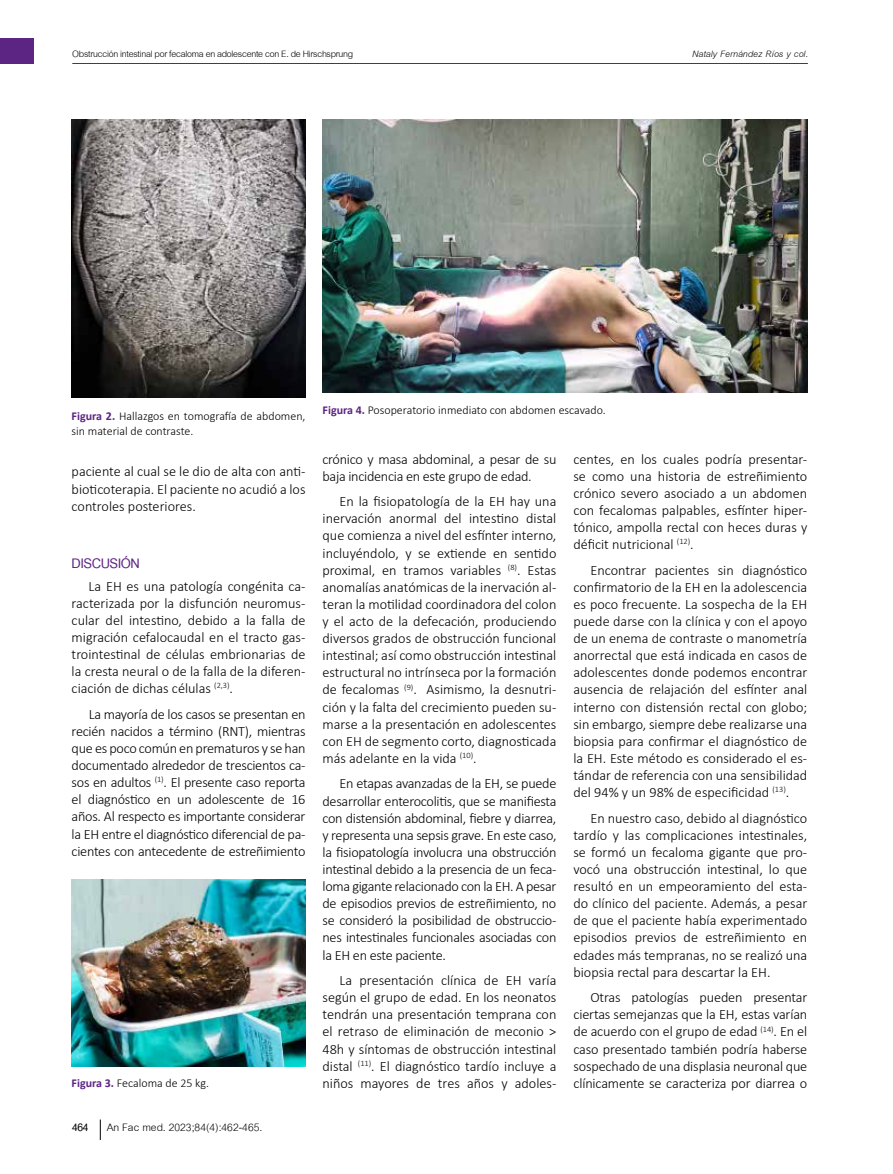
<style>
.page{position:relative;width:893px;height:1174px;background:#fff}
.page>*{position:absolute;margin:0;border:0;box-sizing:border-box;transform-origin:0 0}
.t1{font:700 20.25px "Cordia UPC";letter-spacing:-.025em;color:#5c2483}
.t2{font:15.75px "Cordia UPC";color:#000}
.t3{font:300 14.25px/17.1px "Calibri";color:#000;text-align:justify}
.t4{font:300 14.25px/17.1px "Calibri";letter-spacing:-.02em;color:#000}
.t5{font:13.5px "Cordia UPC";letter-spacing:-.02em;color:#000}
.t6{font:italic 13.5px "Cordia UPC";color:#000}
.t7{font:300 12px/14.4px "Calibri";color:#000}
.s1{font-weight:700;color:#5c2483}
.s2{font-weight:700}
</style>
<div class="page">
<div style="left:0;top:38px;width:34px;height:26px;background:#5c2483"></div>
<hr style="left:72px;top:63px;width:736px;height:1px;background:#5c2483">
<svg style="left:100px;top:1119px;width:1px;height:21px"></svg>
<img style="left:72px;top:119px;width:234px;height:278px">
<img style="left:72px;top:880px;width:234px;height:186px">
<img style="left:323px;top:119px;width:484px;height:273px">
<p class="t5" style="left:72px;top:45px;width:283px">Obstrucción intestinal por fecaloma en adolescente con E. de Hirschsprung</p>
<p class="t6" style="left:692px;top:45px;width:117px">Nataly Fernández Ríos y col.</p>
<p class="t7" style="left:72px;top:409px;width:235px"><span class="s1">Figura 2.</span> Hallazgos en tomografía de abdomen, sin material de contraste.</p>
<p class="t3" style="left:72px;top:463px;width:235px">paciente al cual se le dio de alta con anti&shy;bioticoterapia. El paciente no acudió a los controles posteriores.</p>
<h1 class="t1" style="left:72px;top:551px;width:70px">DISCUSIÓN</h1>
<p class="t3" style="left:72px;top:577px;width:235px;text-indent:17px">La EH es una patología congénita ca&shy;racterizada por la disfunción neuromus&shy;cular del intestino, debido a la falla de migración cefalocaudal en el tracto gas&shy;trointestinal de células embrionarias de la cresta neural o de la falla de la diferen&shy;ciación de dichas células <sup>(2,3)</sup>.</p>
<p class="t3" style="left:72px;top:705px;width:235px;text-indent:17px">La mayoría de los casos se presentan en recién nacidos a término (RNT), mientras que es poco común en prematuros y se han documentado alrededor de trescientos ca&shy;sos en adultos <sup>(1)</sup>. El presente caso reporta el diagnóstico en un adolescente de 16 años. Al respecto es importante considerar la EH entre el diagnóstico diferencial de pa&shy;cientes con antecedente de estreñimiento</p>
<p class="t7" style="left:72px;top:1075px;width:139px"><span class="s1">Figura 3.</span> Fecaloma de 25 kg.</p>
<p class="t2" style="left:72px;top:1117px;width:192px"><span class="s2">464</span> An Fac med. 2023;84(4):462-465.</p>
<p class="t7" style="left:323px;top:402px;width:285px"><span class="s1">Figura 4.</span> Posoperatorio inmediato con abdomen escavado.</p>
<p class="t4" style="left:323px;top:450px;width:235px">crónico y masa abdominal, a pesar de su baja incidencia en este grupo de edad.</p>
<p class="t3" style="left:323px;top:493px;width:235px;text-indent:17px">En la fisiopatología de la EH hay una inervación anormal del intestino distal que comienza a nivel del esfínter interno, incluyéndolo, y se extiende en sentido proximal, en tramos variables <sup>(8)</sup>. Estas anomalías anatómicas de la inervación al&shy;teran la motilidad coordinadora del colon y el acto de la defecación, produciendo diversos grados de obstrucción funcional intestinal; así como obstrucción intestinal estructural no intrínseca por la formación de fecalomas <sup>(9)</sup>. Asimismo, la desnutri&shy;ción y la falta del crecimiento pueden su&shy;marse a la presentación en adolescentes con EH de segmento corto, diagnosticada más adelante en la vida <sup>(10)</sup>.</p>
<p class="t3" style="left:323px;top:775px;width:235px;text-indent:17px">En etapas avanzadas de la EH, se puede desarrollar enterocolitis, que se manifiesta con distensión abdominal, fiebre y diarrea, y representa una sepsis grave. En este caso, la fisiopatología involucra una obstrucción intestinal debido a la presencia de un feca&shy;loma gigante relacionado con la EH. A pesar de episodios previos de estreñimiento, no se consideró la posibilidad de obstruccio&shy;nes intestinales funcionales asociadas con la EH en este paciente.</p>
<p class="t3" style="left:323px;top:971px;width:235px;text-indent:17px">La presentación clínica de EH varía según el grupo de edad. En los neonatos tendrán una presentación temprana con el retraso de eliminación de meconio &gt; 48h y síntomas de obstrucción intestinal distal <sup>(11)</sup>. El diagnóstico tardío incluye a niños mayores de tres años y adoles-</p>
<p class="t3" style="left:573px;top:450px;width:235px">centes, en los cuales podría presentar&shy;se como una historia de estreñimiento crónico severo asociado a un abdomen con fecalomas palpables, esfínter hiper&shy;tónico, ampolla rectal con heces duras y déficit nutricional <sup>(12)</sup>.</p>
<p class="t3" style="left:573px;top:561px;width:235px;text-indent:17px">Encontrar pacientes sin diagnóstico confirmatorio de la EH en la adolescencia es poco frecuente. La sospecha de la EH puede darse con la clínica y con el apoyo de un enema de contraste o manometría anorrectal que está indicada en casos de adolescentes donde podemos encontrar ausencia de relajación del esfínter anal interno con distensión rectal con globo; sin embargo, siempre debe realizarse una biopsia para confirmar el diagnóstico de la EH. Este método es considerado el es&shy;tándar de referencia con una sensibilidad del 94% y un 98% de especificidad <sup>(13)</sup>.</p>
<p class="t3" style="left:573px;top:809px;width:235px;text-indent:17px">En nuestro caso, debido al diagnóstico tardío y las complicaciones intestinales, se formó un fecaloma gigante que pro&shy;vocó una obstrucción intestinal, lo que resultó en un empeoramiento del esta&shy;do clínico del paciente. Además, a pesar de que el paciente había experimentado episodios previos de estreñimiento en edades más tempranas, no se realizó una biopsia rectal para descartar la EH.</p>
<p class="t3" style="left:573px;top:988px;width:235px;text-indent:17px">Otras patologías pueden presentar ciertas semejanzas que la EH, estas varían de acuerdo con el grupo de edad <sup>(14)</sup>. En el caso presentado también podría haberse sospechado de una displasia neuronal que clínicamente se caracteriza por diarrea o</p>
</div>
